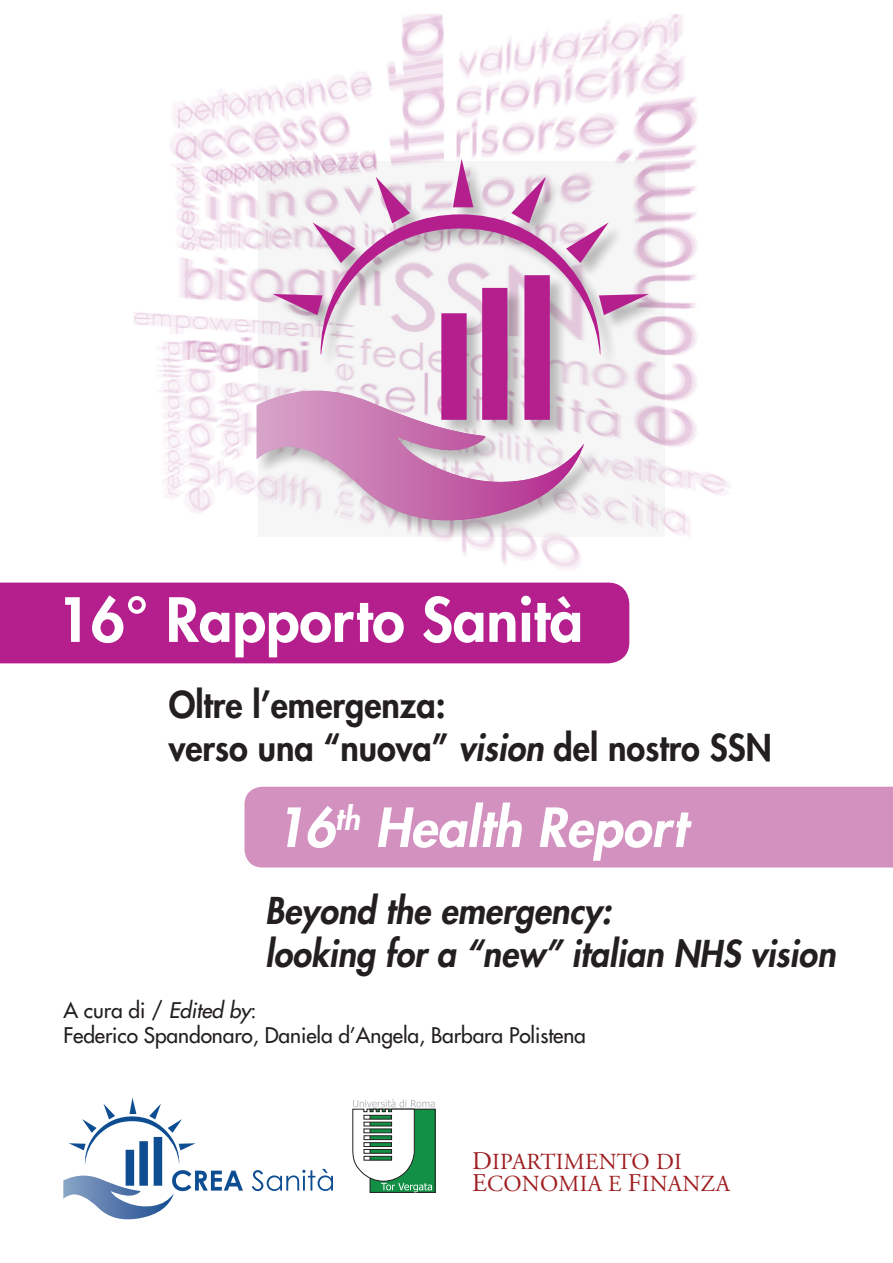
<style>
.page{position:relative;width:893px;height:1263px;background:#fff}
.page>*{position:absolute;margin:0;border:0;box-sizing:border-box;transform-origin:0 0}
.t1{font:800 59.25px "Futura Std";color:#fff}
.t2{font:italic 800 52.5px "Futura Std";color:#fff}
.t3{font:italic 800 36px/43.2px "Futura Std";color:#231f20;scale:.95 1}
.t4{font:800 36px/43.2px "Futura Std";color:#231f20;scale:.95 1}
.t5{font:22.95px/22.5px "Adobe Garamond";letter-spacing:.01em;color:#9f1d20}
.t6{font:500 21px/25.2px "Futura Std";letter-spacing:-.005em;color:#231f20}
.s1{font-style:italic}
.s2{font-size:25.5px}
</style>
<div class="page">
<img style="left:88px;top:14px;width:700px;height:854px">
<svg style="left:258px;top:162px;width:406px;height:375px;fill:#f5f5f5"></svg>
<svg style="left:257px;top:159px;width:392px;height:367px"></svg>
<div style="left:0;top:583px;width:629px;height:80px;background:#b41e8d"></div>
<svg style="left:63px;top:1098px;width:180px;height:122px"></svg>
<svg style="left:252px;top:1169px;width:81px;height:22px"></svg>
<svg style="left:352px;top:1099px;width:83px;height:93px"></svg>
<div style="left:244px;top:787px;width:649px;height:80px;background:#d291bf"></div>
<h1 class="t1" style="left:57px;top:582px;width:528px">16° Rapporto Sanità</h1>
<h3 class="t4" style="left:169px;top:683px;width:636px">Oltre l’emergenza:<br>verso una “nuova” <span class="s1">vision</span> del nostro SSN</h3>
<h2 class="t2" style="left:274px;top:794px;width:414px">16<sup>th</sup> Health Report</h2>
<h3 class="t3" style="left:265px;top:889px;width:602px">Beyond the emergency:<br>looking for a “new” italian NHS vision</h3>
<p class="t6" style="left:63px;top:997px;width:524px">A cura di / <span class="s1">Edited by</span>:<br>Federico Spandonaro, Daniela d’Angela, Barbara Polistena</p>
<p class="t5" style="left:472px;top:1151px;width:260px"><span class="s2">D</span>IPARTIMENTO DI<br><span class="s2">E</span>CONOMIA E <span class="s2">F</span>INANZA</p>
</div>
